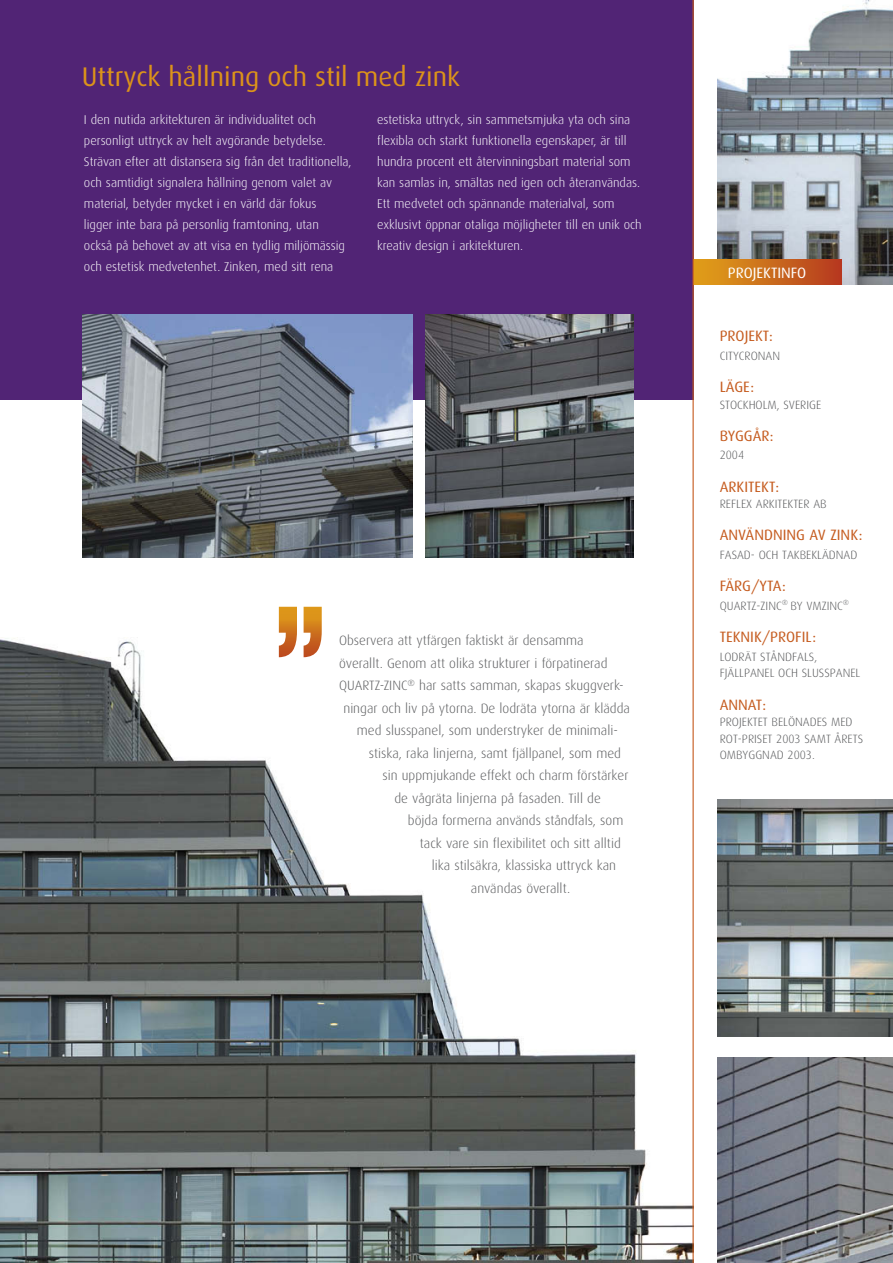
<style>
.page{position:relative;width:893px;height:1263px;background:#fff}
.page>*{position:absolute;margin:0;border:0;box-sizing:border-box;transform-origin:0 0}
.t1{font:900 condensed 135px "Helvetica Neue";color:#fff;scale:.8 1}
.t2{font:27px "Dax";color:#dc931a}
.t3{font:15px "Dax";color:#c55b1e}
.t4{font:15px "Dax";color:#fff}
.t5{font:300 13.5px "Dax";color:#58595b}
.t6{font:300 12.75px/21px "Dax";color:#fff}
.t7{font:300 12px/16.5px "Dax";color:#58595b}
.t8{font:300 12px "Dax";letter-spacing:.055em;color:#58595b}
</style>
<div class="page">
<div style="left:0;top:0;width:693px;height:400px;background:#512475"></div>
<img style="left:717px;top:1058px;width:176px;height:205px">
<img style="left:717px;top:799px;width:176px;height:237px">
<img style="left:0;top:544px;width:693px;height:719px">
<img style="left:717px;top:0;width:176px;height:284px">
<img style="left:83px;top:315px;width:329px;height:242px">
<img style="left:425px;top:315px;width:209px;height:242px">
<div style="left:693px;top:259px;width:148px;height:25px;background:linear-gradient(to right,#e2a319,#b63a20)"></div>
<hr style="left:693px;top:0;width:1px;height:1263px;background:#c55b1e">
<h2 class="t2" style="left:82px;top:61px;width:380px">UTTRYCK HÅLLNING OCH STIL MED ZINK</h2>
<p class="t6" style="left:84px;top:109px;width:269px">I den nutida arkitekturen är individualitet och personligt uttryck av helt avgörande betydelse.<br>Strävan efter att distansera sig från det traditionella, och samtidigt signalera hållning genom valet av material, betyder mycket i en värld där fokus<br>ligger inte bara på personlig framtoning, utan<br>också på behovet av att visa en tydlig miljömässig och estetisk medvetenhet. Zinken, med sitt rena</p>
<p class="t6" style="left:377px;top:109px;width:266px">estetiska uttryck, sin sammetsmjuka yta och sina flexibla och starkt funktionella egenskaper, är till hundra procent ett återvinningsbart material som kan samlas in, smältas ned igen och återanvändas.<br>Ett medvetet och spännande materialval, som exklusivt öppnar otaliga möjligheter till en unik och kreativ design i arkitekturen.</p>
<h1 class="t1" style="left:274px;top:572px;width:66px">”</h1>
<p class="t5" style="left:339px;top:633px;width:246px">Observera att ytfärgen faktiskt är densamma</p>
<p class="t5" style="left:339px;top:656px;width:270px">överallt. Genom att olika strukturer i förpatinerad</p>
<p class="t5" style="left:339px;top:678px;width:286px">QUARTZ-ZINC<sup>®</sup> har satts samman, skapas skuggverk-</p>
<p class="t5" style="left:343px;top:701px;width:288px">ningar och liv på ytorna. De lodräta ytorna är klädda</p>
<p class="t5" style="left:357px;top:723px;width:263px">med slusspanel, som understryker de minimali-</p>
<p class="t5" style="left:369px;top:746px;width:254px">stiska, raka linjerna, samt fjällpanel, som med</p>
<p class="t5" style="left:382px;top:768px;width:248px">sin uppmjukande effekt och charm förstärker</p>
<p class="t5" style="left:394px;top:791px;width:208px">de vågräta linjerna på fasaden. Till de</p>
<p class="t5" style="left:408px;top:813px;width:217px">böjda formerna används ståndfals, som</p>
<p class="t5" style="left:420px;top:836px;width:202px">tack vare sin flexibilitet och sitt alltid</p>
<p class="t5" style="left:432px;top:858px;width:186px">lika stilsäkra, klassiska uttryck kan</p>
<p class="t5" style="left:471px;top:881px;width:101px">användas överallt.</p>
<p class="t4" style="left:728px;top:264px;width:80px">PROJEKTINFO</p>
<p class="t3" style="left:720px;top:328px;width:55px">PROJEKT:</p>
<p class="t7" style="left:720px;top:347px;width:46px">citycronan</p>
<p class="t3" style="left:720px;top:378px;width:36px">LÄGE:</p>
<p class="t7" style="left:720px;top:396px;width:103px">stockholm, Sverige</p>
<p class="t3" style="left:720px;top:427px;width:56px">BYGGÅR:</p>
<p class="t7" style="left:720px;top:447px;width:26px">2004</p>
<p class="t3" style="left:720px;top:478px;width:61px">ARKITEKT:</p>
<p class="t8" style="left:720px;top:497px;width:109px">Reflex Arkitekter AB</p>
<p class="t3" style="left:720px;top:527px;width:144px">ANVÄNDNING AV ZINK:</p>
<p class="t7" style="left:720px;top:547px;width:139px">FAsAD- OCH TAKBEKLÄDNAD</p>
<p class="t3" style="left:720px;top:578px;width:68px">FÄRG/YTA:</p>
<p class="t7" style="left:720px;top:598px;width:7px">quartz</p>
<p class="t7" style="left:757px;top:598px;width:94px">-ZINC<sup>®</sup> BY VMZINC<sup>®</sup></p>
<p class="t3" style="left:720px;top:629px;width:98px">TEKNIK/PROFIL:</p>
<p class="t7" style="left:720px;top:648px;width:142px">LODRÄT STÅNDFALS,<br>FJÄLLPANEL OCH SLUSSPANEL</p>
<p class="t3" style="left:720px;top:696px;width:48px">ANNAT:</p>
<p class="t7" style="left:720px;top:714px;width:133px">Projektet belönades med<br>ROT-priset 2003 samt</p>
<p class="t7" style="left:835px;top:730px;width:30px">År ets</p>
<p class="t7" style="left:720px;top:747px;width:51px">ombyggnad</p>
<p class="t7" style="left:788px;top:747px;width:29px">2003.</p>
</div>
